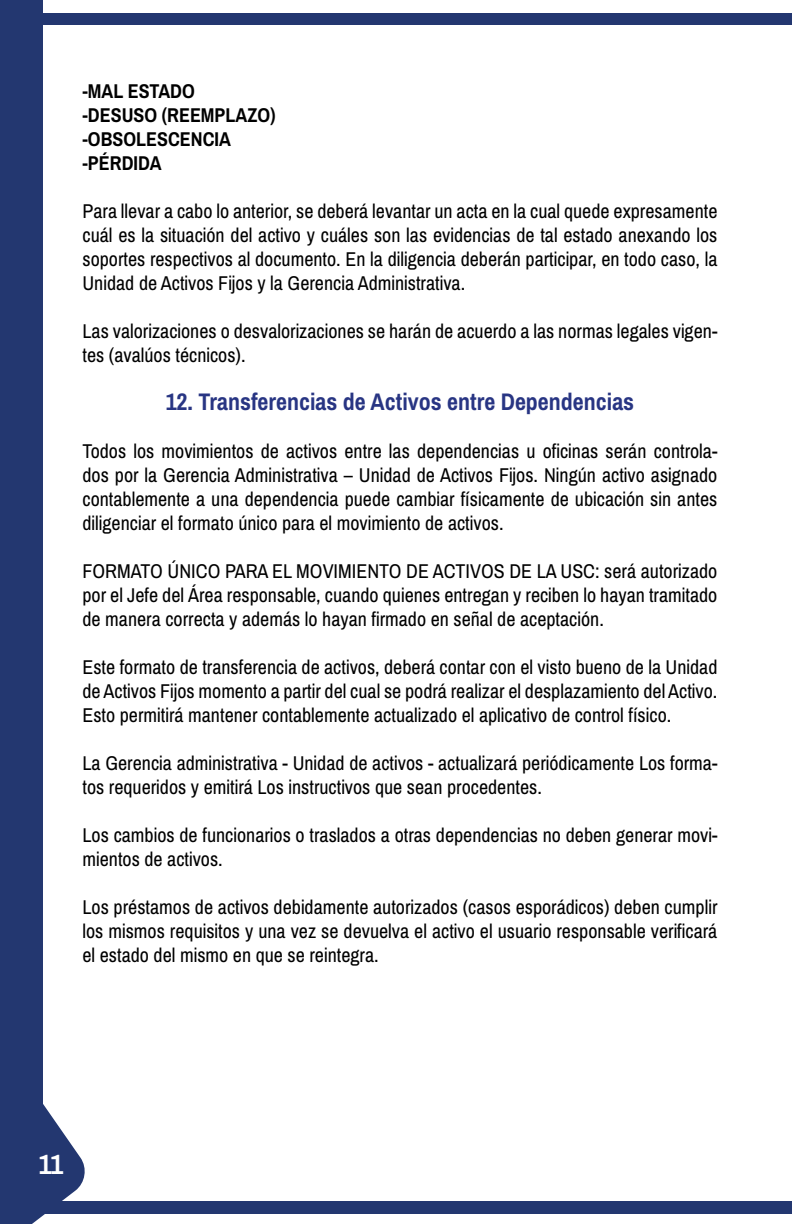
<style>
.page{position:relative;width:792px;height:1224px;background:#fff}
.page>*{position:absolute;margin:0;border:0;box-sizing:border-box;transform-origin:0 0}
.t1{font:700 28px "Archivo Narrow";color:#fff}
.t2{font:700 24px "Archivo Narrow";color:#283583}
.t3{font:20px/24px "Archivo Narrow";color:#000;text-align:justify}
.t4{font:700 20px/24px "Archivo Narrow";color:#000}
</style>
<div class="page">
<div style="left:0;top:13px;width:792px;height:12px;background:#233770"></div>
<div style="left:0;top:1201px;width:792px;height:12px;background:#233770"></div>
<div style="left:0;top:0;width:43px;height:1113px;background:#233770"></div>
<svg style="left:1px;top:1104px;width:87px;height:120px"></svg>
<hr style="left:0;top:110px;width:1px;height:1114px;background:#233770">
<p class="t4" style="left:82px;top:79px;width:195px">-MAL ESTADO<br>-DESUSO (REEMPLAZO) -OBSOLESCENCIA -PÉRDIDA</p>
<p class="t3" style="left:82px;top:200px;width:637px">Para llevar a cabo lo anterior, se deberá levantar un acta en la cual quede expresamente cuál es la situación del activo y cuáles son las evidencias de tal estado anexando los soportes respectivos al documento. En la diligencia deberán participar, en todo caso, la Unidad de Activos Fijos y la Gerencia Administrativa.</p>
<p class="t3" style="left:82px;top:320px;width:636px">Las valorizaciones o desvalorizaciones se harán de acuerdo a las normas legales vigen&shy;tes (avalúos técnicos).</p>
<p class="t2" style="left:166px;top:387px;width:470px">12. Transferencias de Activos entre Dependencias</p>
<p class="t3" style="left:82px;top:440px;width:637px">Todos los movimientos de activos entre las dependencias u oficinas serán controla&shy;dos por la Gerencia Administrativa – Unidad de Activos Fijos. Ningún activo asignado contablemente a una dependencia puede cambiar físicamente de ubicación sin antes diligenciar el formato único para el movimiento de activos.</p>
<p class="t3" style="left:82px;top:560px;width:636px">FORMATO ÚNICO PARA EL MOVIMIENTO DE ACTIVOS DE LA USC: será autorizado por el Jefe del Área responsable, cuando quienes entregan y reciben lo hayan tramitado de manera correcta y además lo hayan firmado en señal de aceptación.</p>
<p class="t3" style="left:82px;top:656px;width:637px">Este formato de transferencia de activos, deberá contar con el visto bueno de la Unidad de Activos Fijos momento a partir del cual se podrá realizar el desplazamiento del Activo.<br>Esto permitirá mantener contablemente actualizado el aplicativo de control físico.</p>
<p class="t3" style="left:82px;top:752px;width:637px">La Gerencia administrativa - Unidad de activos - actualizará periódicamente Los forma&shy;tos requeridos y emitirá Los instructivos que sean procedentes.</p>
<p class="t3" style="left:82px;top:824px;width:636px">Los cambios de funcionarios o traslados a otras dependencias no deben generar movi&shy;mientos de activos.</p>
<p class="t3" style="left:82px;top:896px;width:636px">Los préstamos de activos debidamente autorizados (casos esporádicos) deben cumplir los mismos requisitos y una vez se devuelva el activo el usuario responsable verificará el estado del mismo en que se reintegra.</p>
<h1 class="t1" style="left:39px;top:1147px;width:26px">11</h1>
</div>
